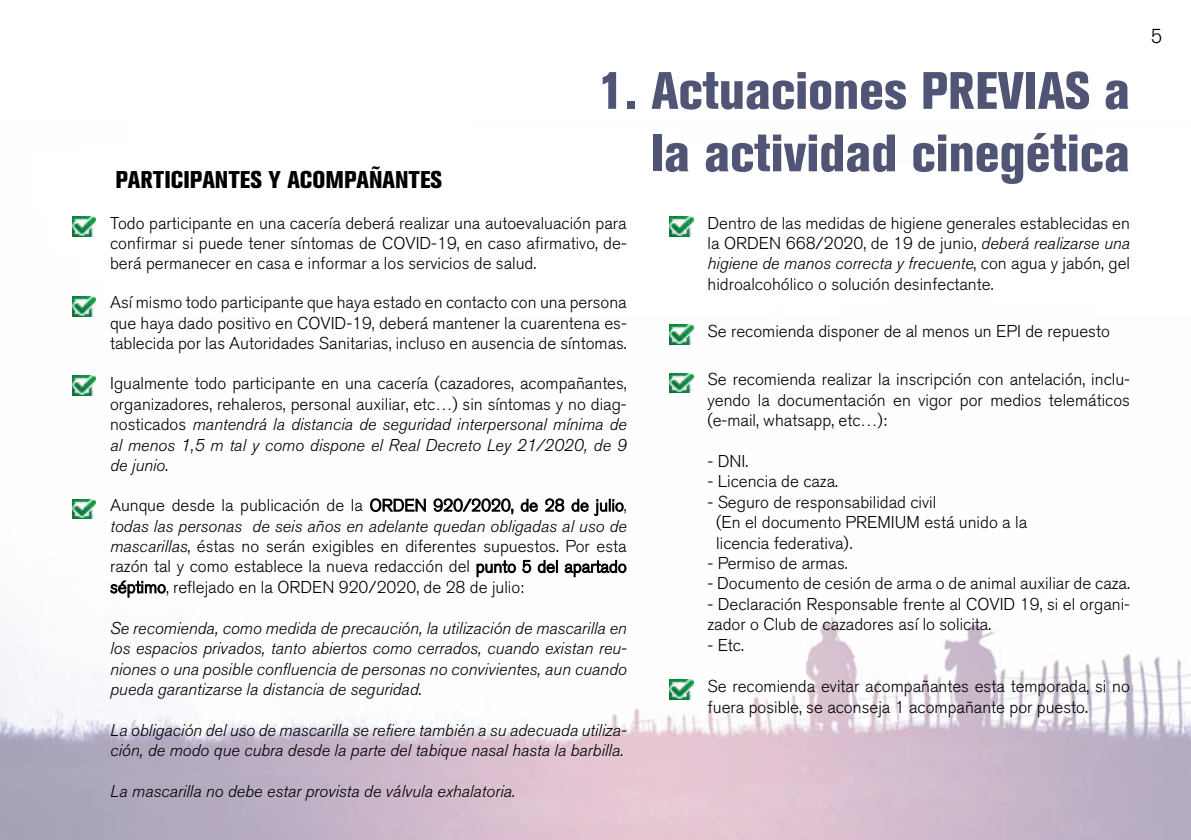
<style>
.page{position:relative;width:1191px;height:840px;background:#fff}
.page>*{position:absolute;margin:0;border:0;box-sizing:border-box;transform-origin:0 0}
.t1{font:800 condensed 52px/62.4px "Akzidenz Grotesk BQ";color:#505576;text-align:right}
.t2{font:800 condensed 24px "Akzidenz Grotesk BQ";color:#000}
.t3{font:300 20px "Akzidenz Grotesk BQ";color:#000}
.t4{font:300 17px/20.4px "Akzidenz Grotesk BQ";color:#000;text-align:justify}
.t5{font:italic 300 17px/20.4px "Akzidenz Grotesk BQ";color:#000;text-align:justify}
.s1{font-style:italic}
.s2{font-size:18px}
.s3{font-style:normal}
</style>
<div class="page">
<img style="left:0;top:217px;width:1191px;height:622px">
<img style="left:72px;top:216px;width:24px;height:20px">
<img style="left:669px;top:216px;width:24px;height:20px">
<img style="left:669px;top:324px;width:24px;height:20px">
<img style="left:669px;top:373px;width:24px;height:19px">
<img style="left:669px;top:679px;width:24px;height:20px">
<img style="left:72px;top:296px;width:24px;height:20px">
<img style="left:72px;top:375px;width:24px;height:20px">
<img style="left:72px;top:499px;width:24px;height:19px">
<h1 class="t1" style="left:598px;top:60px;width:533px">1. Actuaciones PREVIAS a la actividad cinegética</h1>
<h2 class="t2" style="left:115px;top:166px;width:328px">PARTICIPANTES Y ACOMPAÑANTES</h2>
<p class="t4" style="left:110px;top:213px;width:518px">Todo participante en una cacería deberá realizar una autoevaluación para confirmar si puede tener síntomas de COVID-19, en caso afirmativo, de&shy;berá permanecer en casa e informar a los servicios de salud.</p>
<p class="t4" style="left:110px;top:292px;width:518px">Así mismo todo participante que haya estado en contacto con una persona que haya dado positivo en COVID-19, deberá mantener la cuarentena es&shy;tablecida por las Autoridades Sanitarias, incluso en ausencia de síntomas.</p>
<p class="t4" style="left:110px;top:373px;width:518px">Igualmente todo participante en una cacería (cazadores, acompañantes, organizadores, rehaleros, personal auxiliar, etc…) sin síntomas y no diag&shy;nosticados <span class="s1">mantendrá la distancia de seguridad interpersonal mínima de al menos 1,5 m tal y como dispone el Real Decreto Ley 21/2020, de 9 de junio</span>.</p>
<p class="t4" style="left:707px;top:213px;width:424px">Dentro de las medidas de higiene generales establecidas en la ORDEN 668/2020, de 19 de junio, <span class="s1">deberá realizarse una higiene de manos correcta y frecuente</span>, con agua y jabón, gel hidroalcohólico o solución desinfectante.</p>
<p class="t4" style="left:707px;top:321px;width:404px">Se recomienda disponer de al menos un EPI de repuesto</p>
<p class="t4" style="left:707px;top:369px;width:424px">Se recomienda realizar la inscripción con antelación, inclu&shy;yendo la documentación en vigor por medios telemáticos (e-mail, whatsapp, etc…):</p>
<p class="t4" style="left:707px;top:451px;width:42px">- DNI.</p>
<p class="t4" style="left:707px;top:471px;width:132px">- Licencia de caza.</p>
<p class="t4" style="left:716px;top:491px;width:312px;text-align:left;text-indent:-9px">- Seguro de responsabilidad civil<br>(En el documento PREMIUM está unido a la licencia federativa).</p>
<p class="t4" style="left:707px;top:553px;width:142px">- Permiso de armas.</p>
<p class="t4" style="left:707px;top:573px;width:424px">- Documento de cesión de arma o de animal auxiliar de caza.</p>
<p class="t4" style="left:707px;top:593px;width:424px">- Declaración Responsable frente al COVID 19, si el organi&shy;zador o Club de cazadores así lo solicita.</p>
<p class="t4" style="left:707px;top:634px;width:38px">- Etc.</p>
<p class="t4" style="left:707px;top:675px;width:424px;line-height:21.6px">Se recomienda evitar acompañantes esta temporada, si no fuera posible, se aconseja 1 acompañante por puesto<span class="s2">.</span></p>
<p class="t4" style="left:110px;top:495px;width:518px">Aunque desde la publicación de la ORDEN 920/2020, de 28 de julio,</p>
<p class="t4" style="left:110px;top:515px;width:518px"><span class="s1">todas las personas de seis años en adelante quedan obligadas al uso de mascarillas</span>, éstas no serán exigibles en diferentes supuestos. Por esta razón tal y como establece la nueva redacción del punto 5 del apartado séptimo, reflejado en la ORDEN 920/2020, de 28 de julio:</p>
<p class="t5" style="left:110px;top:617px;width:518px">Se recomienda, como medida de precaución, la utilización de mascarilla en los espacios privados, tanto abiertos como cerrados, cuando existan reu&shy;niones o una posible confluencia de personas no convivientes, aun cuando pueda garantizarse la distancia de seguridad<span class="s3">.</span></p>
<p class="t5" style="left:110px;top:719px;width:518px">La obligación del uso de mascarilla se refiere también a su adecuada utiliza&shy;ción, de modo que cubra desde la parte del tabique nasal hasta la barbilla.</p>
<p class="t5" style="left:110px;top:780px;width:407px">La mascarilla no debe estar provista de válvula exhalatoria.</p>
<p class="t3" style="left:1151px;top:24px;width:13px">5</p>
</div>
